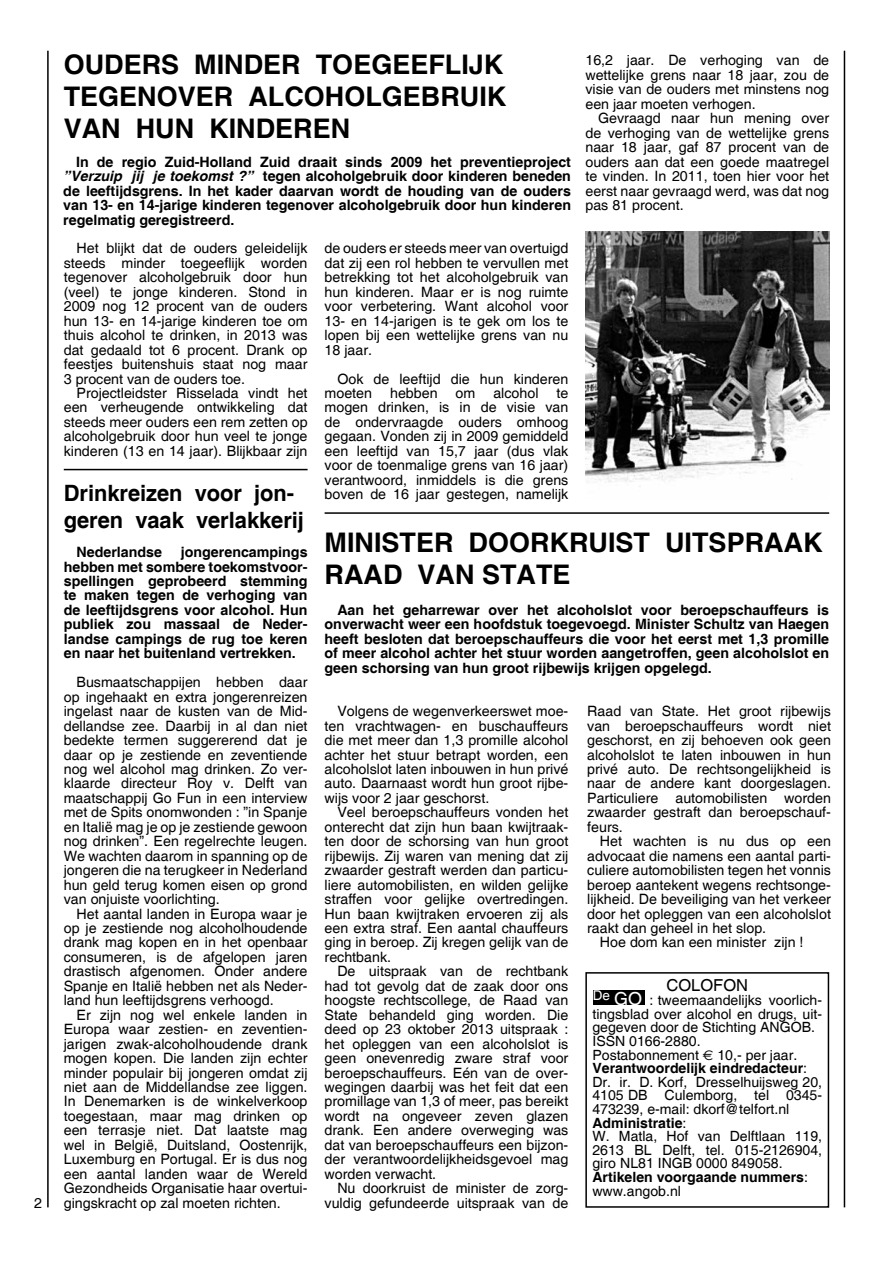
<style>
.page{position:relative;width:893px;height:1263px;background:#fff}
.page>*{position:absolute;margin:0;border:0;box-sizing:border-box;transform-origin:0 0}
.t1{font:700 27px/32.4px "Helvetica";color:#000}
.t2{font:700 22.5px/27px "Helvetica";color:#000}
.t3{font:16.5px "Helvetica";color:#000}
.t4{font:14.25px/14.4px "Helvetica";color:#000;text-align:justify}
.t5{font:700 14.25px/14.4px "Helvetica";color:#000;text-align:justify}
.t6{font:14.1px/13.6px "Helvetica";color:#000}
.t7{font:13.5px "Helvetica";color:#fff}
.s1{font-style:italic}
.s2{font-family:"Euro Sans"}
.s3{font-weight:700}
.s4{font-size:18px}
</style>
<div class="page">
<hr style="left:47px;top:51px;width:2px;height:1156px;background:#000">
<hr style="left:844px;top:51px;width:1px;height:1156px;background:#000">
<div style="left:585px;top:972px;width:244px;height:236px;border:2px solid #000"></div>
<div style="left:593px;top:990px;width:25px;height:15px;background:#000"></div>
<div style="left:614px;top:990px;width:31px;height:15px;background:#000"></div>
<img style="left:585px;top:231px;width:244px;height:256px">
<hr style="left:325px;top:512px;width:504px;height:2px;background:#000">
<hr style="left:64px;top:469px;width:244px;height:1px;background:#000">
<p class="t4" style="left:34px;top:1196px;width:9px">2</p>
<h1 class="t1" style="left:64px;top:49px;width:444px;text-align:justify">OUDERS MINDER TOEGEEFLIJK TEGENOVER ALCOHOLGEBRUIK VAN HUN KINDEREN</h1>
<p class="t5" style="left:63px;top:155px;width:509px;text-indent:13px">In de regio Zuid-Holland Zuid draait sinds 2009 het preventieproject <span class="s1">”Verzuip jij je toekomst ?”</span> tegen alcoholgebruik door kinderen beneden de leeftijdsgrens. In het kader daarvan wordt de houding van de ouders van 13- en 14-jarige kinderen tegenover alcoholgebruik door hun kinderen regelmatig geregistreerd.</p>
<p class="t4" style="left:585px;top:54px;width:245px">16,2 jaar. De verhoging van de wettelijke grens naar 18 jaar, zou de visie van de ouders met minstens nog een jaar moeten verhogen.</p>
<p class="t4" style="left:585px;top:112px;width:245px;text-indent:13px">Gevraagd naar hun mening over de verhoging van de wettelijke grens naar 18 jaar, gaf 87 procent van de ouders aan dat een goede maatregel te vinden. In 2011, toen hier voor het eerst naar gevraagd werd, was dat nog pas 81 procent.</p>
<p class="t4" style="left:64px;top:242px;width:245px;text-indent:13px">Het blijkt dat de ouders geleidelijk steeds minder toegeeflijk worden tegenover alcoholgebruik door hun (veel) te jonge kinderen. Stond in 2009 nog 12 procent van de ouders hun 13- en 14-jarige kinderen toe om thuis alcohol te drinken, in 2013 was dat gedaald tot 6 procent. Drank op feestjes buitenshuis staat nog maar 3 procent van de ouders toe.</p>
<p class="t4" style="left:64px;top:386px;width:245px;text-indent:13px">Projectleidster Risselada vindt het een verheugende ontwikkeling dat steeds meer ouders een rem zetten op alcoholgebruik door hun veel te jonge kinderen (13 en 14 jaar). Blijkbaar zijn</p>
<h2 class="t2" style="left:64px;top:481px;width:242px">Drinkreizen voor jon&shy;geren vaak verlakkerij</h2>
<p class="t5" style="left:64px;top:545px;width:245px;text-indent:117px">jongerencampings hebben met sombere toekomstvoor&shy;spellingen geprobeerd stemming te maken tegen de verhoging van de leeftijdsgrens voor alcohol. Hun publiek zou massaal de Neder&shy;landse campings de rug toe keren en naar het buitenland vertrekken.</p>
<p class="t4" style="left:64px;top:675px;width:245px;text-indent:13px">Busmaatschappijen hebben daar op ingehaakt en extra jongerenreizen ingelast naar de kusten van de Mid&shy;dellandse zee. Daarbij in al dan niet bedekte termen suggererend dat je daar op je zestiende en zeventiende nog wel alcohol mag drinken. Zo ver&shy;klaarde directeur Roy v. Delft van maatschappij Go Fun in een interview met de Spits onomwonden : ”in Spanje en Italië mag je op je zestiende gewoon nog drinken”. Een regelrechte leugen.<br>We wachten daarom in spanning op de jongeren die na terugkeer in Nederland hun geld terug komen eisen op grond van onjuiste voorlichting.</p>
<p class="t4" style="left:64px;top:907px;width:245px;text-indent:13px">Het aantal landen in Europa waar je op je zestiende nog alcoholhoudende drank mag kopen en in het openbaar consumeren, is de afgelopen jaren drastisch afgenomen. Onder andere Spanje en Italië hebben net als Neder&shy;land hun leeftijdsgrens verhoogd.</p>
<p class="t4" style="left:64px;top:1008px;width:245px;text-indent:13px">Er zijn nog wel enkele landen in Europa waar zestien- en zeventien&shy;jarigen zwak-alcoholhoudende drank mogen kopen. Die landen zijn echter minder populair bij jongeren omdat zij niet aan de Middellandse zee liggen.<br>In Denemarken is de winkelverkoop toegestaan, maar mag drinken op een terrasje niet. Dat laatste mag wel in België, Duitsland, Oostenrijk, Luxemburg en Portugal. Er is dus nog een aantal landen waar de Wereld Gezondheids Organisatie haar overtui&shy;gingskracht op zal moeten richten.</p>
<p class="t5" style="left:77px;top:545px;width:87px">Nederlandse</p>
<p class="t4" style="left:325px;top:242px;width:245px">de ouders er steeds meer van overtuigd dat zij een rol hebben te vervullen met betrekking tot het alcoholgebruik van hun kinderen. Maar er is nog ruimte voor verbetering. Want alcohol voor 13- en 14-jarigen is te gek om los te lopen bij een wettelijke grens van nu 18 jaar.</p>
<p class="t4" style="left:325px;top:372px;width:245px;text-indent:13px">Ook de leeftijd die hun kinderen moeten</p>
<p class="t4" style="left:390px;top:386px;width:49px">hebben</p>
<p class="t4" style="left:456px;top:386px;width:21px">om</p>
<p class="t4" style="left:493px;top:386px;width:47px">alcohol</p>
<p class="t4" style="left:325px;top:386px;width:245px;text-indent:232px">te mogen drinken, is in de visie van de ondervraagde ouders omhoog gegaan. Vonden zij in 2009 gemiddeld een leeftijd van 15,7 jaar (dus vlak voor de toenmalige grens van 16 jaar) verantwoord, inmiddels is die grens boven de 16 jaar gestegen, namelijk</p>
<h1 class="t1" style="left:325px;top:527px;width:500px">MINISTER DOORKRUIST UITSPRAAK<br>RAAD VAN STATE</h1>
<p class="t5" style="left:325px;top:603px;width:506px;text-indent:13px">Aan het geharrewar over het alcoholslot voor beroepschauffeurs is onverwacht weer een hoofdstuk toegevoegd. Minister Schultz van Haegen heeft besloten dat beroepschauffeurs die voor het eerst met 1,3 promille of meer alcohol achter het stuur worden aangetroffen, geen alcoholslot en geen schorsing van hun groot rijbewijs krijgen opgelegd.</p>
<p class="t4" style="left:587px;top:704px;width:245px">Raad van State. Het groot rijbewijs van beroepschauffeurs wordt niet geschorst, en zij behoeven ook geen alcoholslot te laten inbouwen in hun privé auto. De rechtsongelijkheid is naar de andere kant doorgeslagen.<br>Particuliere automobilisten worden zwaarder gestraft dan beroepschauf&shy;feurs.</p>
<p class="t4" style="left:600px;top:834px;width:233px">Het wachten is nu dus op een</p>
<p class="t4" style="left:587px;top:849px;width:245px">advocaat die namens een aantal parti-</p>
<p class="t4" style="left:587px;top:863px;width:245px">culiere automobilisten tegen het vonnis</p>
<p class="t4" style="left:587px;top:878px;width:245px">beroep aantekent wegens rechtsonge-</p>
<p class="t4" style="left:587px;top:892px;width:245px">lijkheid. De beveiliging van het verkeer</p>
<p class="t4" style="left:587px;top:907px;width:245px">door het opleggen van een alcoholslot</p>
<p class="t4" style="left:587px;top:921px;width:181px">raakt dan geheel in het slop.</p>
<p class="t4" style="left:600px;top:936px;width:205px">Hoe dom kan een minister zijn !</p>
<p class="t4" style="left:325px;top:704px;width:245px;text-indent:13px">Volgens de wegenverkeerswet moe&shy;ten vrachtwagen- en buschauffeurs die met meer dan 1,3 promille alcohol achter het stuur betrapt worden, een alcoholslot laten inbouwen in hun privé auto. Daarnaast wordt hun groot rijbe&shy;wijs voor 2 jaar geschorst.</p>
<p class="t4" style="left:325px;top:806px;width:245px;text-indent:13px">Veel beroepschauffeurs vonden het onterecht dat zijn hun baan kwijtraak&shy;ten door de schorsing van hun groot rijbewijs. Zij waren van mening dat zij zwaarder gestraft werden dan particu&shy;liere automobilisten, en wilden gelijke straffen voor gelijke overtredingen.<br>Hun baan kwijtraken ervoeren zij als een extra straf. Een aantal chauffeurs ging in beroep. Zij kregen gelijk van de rechtbank.</p>
<p class="t4" style="left:325px;top:965px;width:245px;text-indent:13px">De uitspraak van de rechtbank had tot gevolg dat de zaak door ons hoogste rechtscollege, de Raad van State behandeld ging worden. Die deed op 23 oktober 2013 uitspraak : het opleggen van een alcoholslot is geen onevenredig zware straf voor beroepschauffeurs. Eén van de over&shy;wegingen daarbij was het feit dat een promillage van 1,3 of meer, pas bereikt wordt na ongeveer zeven glazen drank. Een andere overweging was dat van beroepschauffeurs een bijzon&shy;der verantwoordelijkheidsgevoel mag worden verwacht.</p>
<p class="t4" style="left:325px;top:1181px;width:245px;text-align:right">Nu doorkruist de minister de zorg&shy;vuldig gefundeerde uitspraak van de</p>
<p class="t3" style="left:666px;top:976px;width:83px">COLOFON</p>
<p class="t6" style="left:592px;top:994px;width:231px;text-indent:57px">: tweemaandelijks voorlich&shy;tingsblad over alcohol en drugs, uit&shy;gegeven door de Stichting ANGOB.<br>ISSN 0166-2880.<br>Postabonnement <span class="s2">E</span> 10,- per jaar.<br><span class="s3">Verantwoordelijk eindredacteur</span>:<br>Dr. ir. D. Korf, Dresselhuijsweg 20,<br>4105 DB Culemborg, tel 0345-<br>473239, e-mail: dkorf@telfort.nl<br><span class="s3">Administratie</span>:<br>W. Matla, Hof van Delftlaan 119,<br>2613 BL Delft, tel. 015-2126904, giro NL81 INGB 0000 849058.<br><span class="s3">Artikelen voorgaande nummers</span>: www.angob.nl</p>
<p class="t7" style="left:593px;top:988px;width:51px">De <span class="s4">GO</span></p>
</div>
